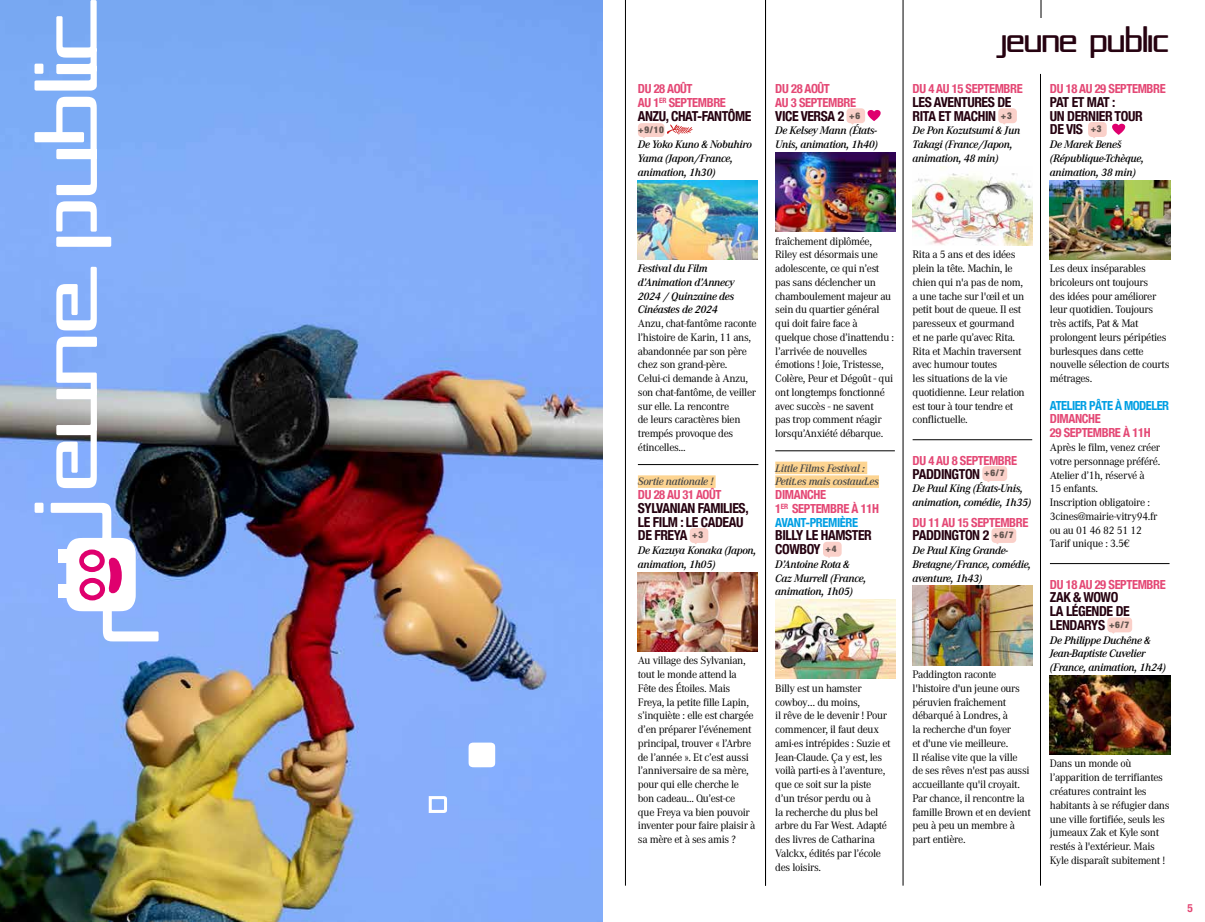
<style>
.page{position:relative;width:1205px;height:922px;background:#fff}
.page>*{position:absolute;margin:0;border:0;box-sizing:border-box;transform-origin:0 0}
.t1{font:30px "Republika IV Cnd";letter-spacing:-.03em;color:#260210;scale:1.25 1}
.t2{font:700 condensed 13.75px/13.8px "Helvetica Neue";letter-spacing:-.03em;color:#260210}
.t3{font:700 condensed 12.5px/13.8px "Helvetica Neue";letter-spacing:-.03em;color:#e44875}
.t4{font:700 condensed 12.5px "Helvetica Neue";letter-spacing:-.04em;color:#009fe3}
.t5{font:11.25px/13.8px "Corporate A";letter-spacing:-.03em;color:#000}
.t6{font:italic 600 11.25px/13.8px "Corporate A";letter-spacing:-.03em;color:#000}
.t7{font:italic 600 11.25px/13.8px "Corporate A";letter-spacing:-.03em;color:#4a4a49}
.t8{font:700 condensed 11.25px "Helvetica Neue";color:#e44875}
.t9{font:900 condensed 9.25px "Helvetica Neue";color:#645751}
.s1{color:#009fe3}
</style>
<div class="page">
<hr style="left:1040px;top:74px;width:1px;height:811px;background:#000">
<hr style="left:903px;top:0;width:1px;height:885px;background:#000">
<img style="left:0;top:0;width:602px;height:921px">
<svg style="left:35px;top:0;width:124px;height:641px"></svg>
<svg style="left:468px;top:742px;width:27px;height:25px"></svg>
<svg style="left:429px;top:795px;width:18px;height:17px"></svg>
<svg style="left:1041px;top:0;width:1px;height:18px"></svg>
<hr style="left:765px;top:0;width:1px;height:885px;background:#000">
<hr style="left:625px;top:0;width:1px;height:885px;background:#000">
<hr style="left:638px;top:464px;width:120px;height:1px;background:#000">
<div style="left:638px;top:475px;width:77px;height:13px;background:#fdd491"></div>
<div style="left:638px;top:123px;width:26px;height:14px;background:#fad0c9;border-radius:4px"></div>
<svg style="left:667px;top:124px;width:26px;height:11px"></svg>
<img style="left:638px;top:180px;width:120px;height:79px">
<div style="left:690px;top:528px;width:18px;height:14px;background:#fad0c9;border-radius:4px"></div>
<img style="left:638px;top:572px;width:120px;height:79px">
<hr style="left:775px;top:450px;width:120px;height:1px;background:#000">
<div style="left:775px;top:461px;width:92px;height:13px;background:#fdd491"></div>
<div style="left:775px;top:475px;width:104px;height:13px;background:#fdd491"></div>
<div style="left:846px;top:108px;width:19px;height:15px;background:#fad0c9;border-radius:4px"></div>
<svg style="left:867px;top:110px;width:14px;height:11px"></svg>
<img style="left:775px;top:152px;width:120px;height:79px">
<div style="left:823px;top:541px;width:18px;height:15px;background:#fad0c9;border-radius:4px"></div>
<img style="left:775px;top:599px;width:120px;height:79px">
<hr style="left:912px;top:439px;width:120px;height:1px;background:#000">
<div style="left:998px;top:108px;width:19px;height:15px;background:#fad0c9;border-radius:4px"></div>
<img style="left:912px;top:166px;width:120px;height:79px">
<div style="left:982px;top:466px;width:25px;height:15px;background:#fad0c9;border-radius:4px"></div>
<div style="left:991px;top:528px;width:25px;height:14px;background:#fad0c9;border-radius:4px"></div>
<img style="left:912px;top:585px;width:120px;height:80px">
<hr style="left:1050px;top:563px;width:119px;height:1px;background:#000">
<div style="left:1088px;top:122px;width:18px;height:15px;background:#fad0c9;border-radius:4px"></div>
<svg style="left:1112px;top:123px;width:14px;height:12px"></svg>
<img style="left:1050px;top:180px;width:120px;height:79px">
<div style="left:1107px;top:617px;width:25px;height:15px;background:#fad0c9;border-radius:4px"></div>
<img style="left:1050px;top:675px;width:120px;height:79px">
<p class="t3" style="left:638px;top:81px;width:90px">DU 28 AOÛT<br>AU 1<sup>ER</sup> SEPTEMBRE</p>
<p class="t2" style="left:638px;top:108px;width:115px">ANZU, CHAT-FANTÔME</p>
<p class="t9" style="left:638px;top:122px;width:27px">+9/10</p>
<p class="t6" style="left:638px;top:137px;width:115px">De Yoko Kuno &amp; Nobuhiro<br>Yama (Japon/France, animation, 1h30)</p>
<p class="t3" style="left:775px;top:81px;width:82px">DU 28 AOÛT<br>AU 3 SEPTEMBRE</p>
<p class="t2" style="left:775px;top:108px;width:86px">VICE VERSA 2 <sup>+6</sup></p>
<p class="t6" style="left:775px;top:123px;width:104px">De Kelsey Mann (États-<br>Unis, animation, 1h40)</p>
<h1 class="t1" style="left:1001px;top:25px;width:136px">JEUNE PUBLIC</h1>
<p class="t3" style="left:912px;top:81px;width:112px">DU 4 AU 15 SEPTEMBRE</p>
<p class="t2" style="left:912px;top:94px;width:101px">LES AVENTURES DE<br>RITA ET MACHIN <sup>+3</sup></p>
<p class="t6" style="left:912px;top:123px;width:109px">De Pon Kozutsumi &amp; Jun<br>Takagi (France/Japon, animation, 48 min)</p>
<p class="t3" style="left:1050px;top:81px;width:117px">DU 18 AU 29 SEPTEMBRE</p>
<p class="t2" style="left:1050px;top:94px;width:94px">PAT ET MAT :<br>UN DERNIER TOUR<br>DE VIS <sup>+3</sup></p>
<p class="t6" style="left:1050px;top:137px;width:95px">De Marek Beneš (République-Tchèque, animation, 38 min)</p>
<p class="t6" style="left:638px;top:261px;width:98px">Festival du Film d’Animation d’Annecy<br>2024 / Quinzaine des<br>Cinéastes de 2024</p>
<p class="t5" style="left:638px;top:316px;width:120px">Anzu, chat-fantôme raconte l’histoire de Karin, 11 ans, abandonnée par son père chez son grand-père.<br>Celui-ci demande à Anzu, son chat-fantôme, de veiller sur elle. La rencontre<br>de leurs caractères bien trempés provoque des étincelles...</p>
<p class="t7" style="left:638px;top:474px;width:77px">Sortie nationale !</p>
<p class="t3" style="left:638px;top:487px;width:85px">DU 28 AU 31 AOÛT</p>
<p class="t2" style="left:638px;top:500px;width:112px">SYLVANIAN FAMILIES,<br>LE FILM : LE CADEAU<br>DE FREYA <sup>+3</sup></p>
<p class="t6" style="left:638px;top:543px;width:120px">De Kazuya Konaka (Japon, animation, 1h05)</p>
<p class="t5" style="left:775px;top:233px;width:120px">fraîchement diplômée,<br>Riley est désormais une adolescente, ce qui n’est pas sans déclencher un chamboulement majeur au sein du quartier général qui doit faire face à quelque chose d’inattendu : l’arrivée de nouvelles émotions ! Joie, Tristesse,<br>Colère, Peur et Dégoût - qui ont longtemps fonctionné avec succès - ne savent<br>pas trop comment réagir lorsqu’Anxiété débarque.</p>
<p class="t7" style="left:775px;top:460px;width:105px">Little Films Festival :<br>Petit.es mais costaud.es</p>
<p class="t3" style="left:775px;top:487px;width:105px">DIMANCHE<br>1<sup>ER</sup> SEPTEMBRE À 11H<br><span class="s1">AVANT-PREMIÈRE</span></p>
<p class="t2" style="left:775px;top:527px;width:98px">BILLY LE HAMSTER<br>COWBOY <sup>+4</sup></p>
<p class="t6" style="left:775px;top:557px;width:93px">D’Antoine Rota &amp;<br>Caz Murrell (France, animation, 1h05)</p>
<p class="t5" style="left:638px;top:653px;width:119px">Au village des Sylvanian, tout le monde attend la<br>Fête des Étoiles. Mais<br>Freya, la petite fille Lapin, s’inquiète : elle est chargée d’en préparer l’événement principal, trouver « l’Arbre de l’année ». Et c’est aussi l’anniversaire de sa mère, pour qui elle cherche le bon cadeau... Qu’est-ce<br>que Freya va bien pouvoir inventer pour faire plaisir à sa mère et à ses amis ?</p>
<p class="t5" style="left:775px;top:680px;width:117px">Billy est un hamster cowboy… du moins,<br>il rêve de le devenir ! Pour commencer, il faut deux ami·es intrépides : Suzie et<br>Jean-Claude. Ça y est, les voilà parti·es à l’aventure, que ce soit sur la piste d’un trésor perdu ou à<br>la recherche du plus bel arbre du Far West. Adapté des livres de Catharina<br>Valckx, édités par l’école des loisirs.</p>
<p class="t5" style="left:912px;top:247px;width:114px">Rita a 5 ans et des idées plein la tête. Machin, le chien qui n'a pas de nom, a une tache sur l'œil et un petit bout de queue. Il est paresseux et gourmand et ne parle qu’avec Rita.<br>Rita et Machin traversent avec humour toutes<br>les situations de la vie quotidienne. Leur relation est tour à tour tendre et conflictuelle.</p>
<p class="t3" style="left:912px;top:452px;width:106px">DU 4 AU 8 SEPTEMBRE</p>
<p class="t2" style="left:912px;top:465px;width:93px">PADDINGTON <sup>+6/7</sup></p>
<p class="t6" style="left:912px;top:481px;width:120px">De Paul King (États-Unis, animation, comédie, 1h35)</p>
<p class="t3" style="left:912px;top:514px;width:117px">DU 11 AU 15 SEPTEMBRE</p>
<p class="t2" style="left:912px;top:527px;width:102px">PADDINGTON 2 <sup>+6/7</sup></p>
<p class="t6" style="left:912px;top:543px;width:120px">De Paul King Grande-<br>Bretagne/France, comédie, aventure, 1h43)</p>
<p class="t5" style="left:912px;top:666px;width:120px">Paddington raconte l'histoire d'un jeune ours péruvien fraîchement débarqué à Londres, à<br>la recherche d'un foyer<br>et d'une vie meilleure.<br>Il réalise vite que la ville de ses rêves n'est pas aussi accueillante qu'il croyait.<br>Par chance, il rencontre la famille Brown et en devient peu à peu un membre à part entière.</p>
<p class="t5" style="left:1050px;top:261px;width:121px">Les deux inséparables bricoleurs ont toujours<br>des idées pour améliorer leur quotidien. Toujours très actifs, Pat &amp; Mat prolongent leurs péripéties burlesques dans cette nouvelle sélection de courts métrages.</p>
<p class="t4" style="left:1050px;top:395px;width:121px">ATELIER PÂTE À MODELER</p>
<p class="t3" style="left:1050px;top:411px;width:102px">DIMANCHE<br>29 SEPTEMBRE À 11H</p>
<p class="t5" style="left:1050px;top:440px;width:112px">Après le film, venez créer votre personnage préféré.<br>Atelier d’1h, réservé à<br>15 enfants.<br>Inscription obligatoire :<br>3cines@mairie-vitry94.fr ou au 01 46 82 51 12<br>Tarif unique : 3.5€</p>
<p class="t3" style="left:1050px;top:576px;width:117px">DU 18 AU 29 SEPTEMBRE</p>
<p class="t2" style="left:1050px;top:589px;width:81px">ZAK &amp; WOWO<br>LA LÉGENDE DE<br>LENDARYS <sup>+6/7</sup></p>
<p class="t6" style="left:1050px;top:632px;width:118px">De Philippe Duchêne &amp;<br>Jean-Baptiste Cuvelier (France, animation, 1h24)</p>
<p class="t5" style="left:1050px;top:756px;width:121px">Dans un monde où l’apparition de terrifiantes créatures contraint les habitants à se réfugier dans une ville fortifiée, seuls les jumeaux Zak et Kyle sont restés à l'extérieur. Mais<br>Kyle disparaît subitement !</p>
<p class="t8" style="left:1187px;top:901px;width:7px">5</p>
</div>
